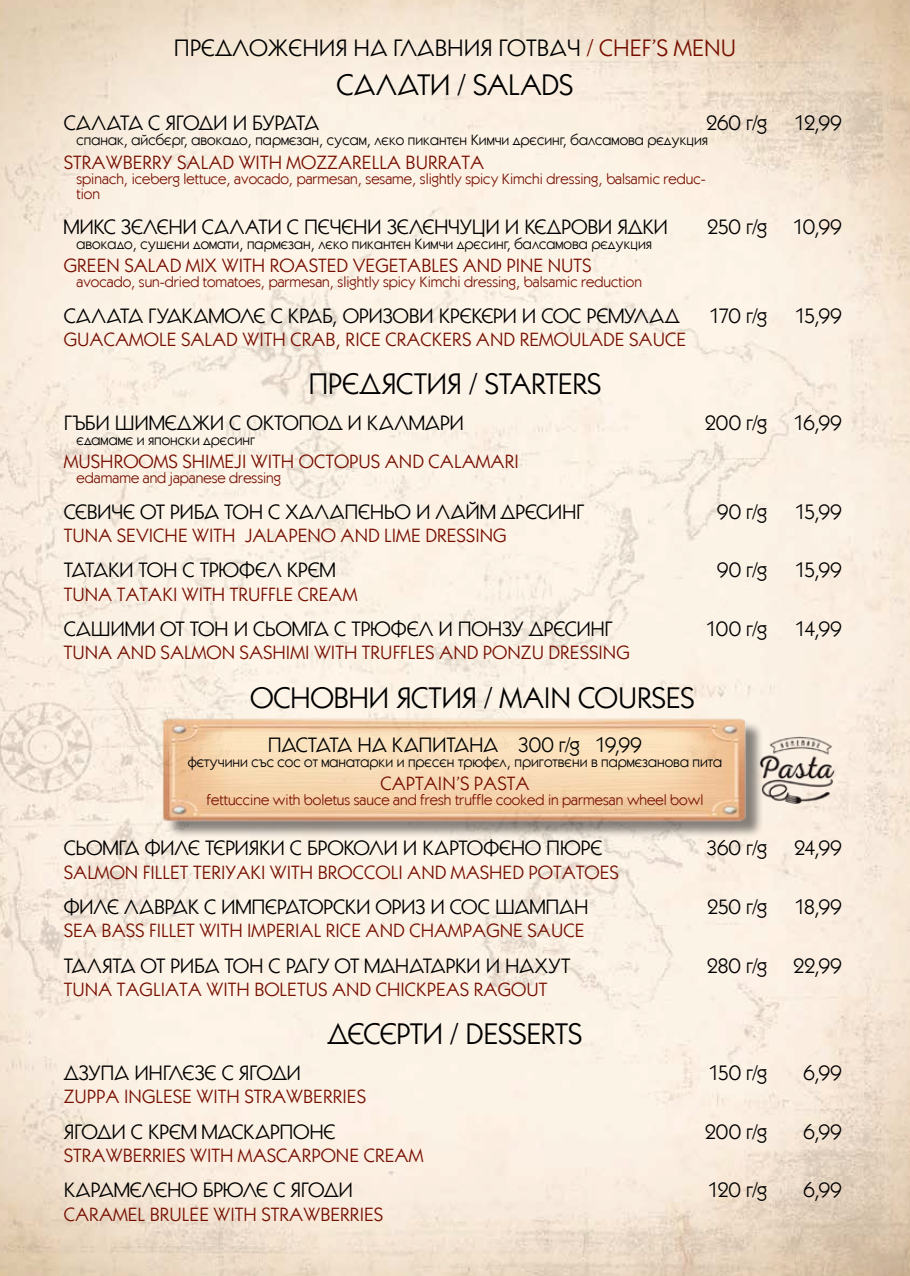
<style>
.page{position:relative;width:910px;height:1276px;background:#fff}
.page>*{position:absolute;margin:0;border:0;box-sizing:border-box;transform-origin:0 0}
.t1{font:30px "Azbuka 06";letter-spacing:-.02em;color:#000}
.t2{font:24px "Azbuka 06";color:#000}
.t3{font:21px "Azbuka 06";letter-spacing:-.02em;color:#000}
.t4{font:21px "Azbuka 06";letter-spacing:-.045em;color:#000}
.t5{font:19.35px "Azbuka 06";color:#770f00}
.t6{font:15px/15px "Azbuka 06";color:#770f00}
.t7{font:15px "Azbuka 06";color:#000}
.s1{color:#770f00}
</style>
<div class="page">
<img style="left:0;top:0;width:910px;height:1276px">
<div style="left:165px;top:721px;width:599px;height:117px;background:#000;opacity:.75"></div>
<img style="left:154px;top:716px;width:601px;height:107px">
<img style="left:749px;top:721px;width:97px;height:97px">
<p class="t2" style="left:174px;top:35px;width:564px">ПРЕДЛОЖЕНИЯ НА ГЛАВНИЯ ГОТВАЧ <span class="s1">/ CHEF’S MENU</span></p>
<h1 class="t1" style="left:337px;top:68px;width:238px">САЛАТИ / SALADS</h1>
<p class="t4" style="left:64px;top:111px;width:257px">САЛАТА С ЯГОДИ И БУРАТА</p>
<p class="t3" style="left:706px;top:111px;width:63px">260 г/g</p>
<p class="t3" style="left:794px;top:111px;width:50px">12,99</p>
<p class="t7" style="left:77px;top:132px;width:633px">спанак, айсберг, авокадо, пармезан, сусам, леко пикантен Кимчи дресинг, балсамова редукция</p>
<p class="t5" style="left:64px;top:151px;width:422px">STRAWBERRY SALAD WITH MOZZARELLA BURRATA</p>
<p class="t6" style="left:77px;top:171px;width:631px">spinach, iceberg lettuce, avocado, parmesan, sesame, slightly spicy Kimchi dressing, balsamic reduc&shy;tion</p>
<p class="t3" style="left:64px;top:215px;width:606px">МИКС ЗЕЛЕНИ САЛAТИ С ПЕЧЕНИ ЗЕЛЕНЧУЦИ И КЕДРОВИ ЯДКИ</p>
<p class="t3" style="left:707px;top:215px;width:136px">250 г/g 10,99</p>
<p class="t7" style="left:77px;top:236px;width:577px">авокадо, сушени домати, пармезан, леко пикантен Кимчи дресинг, балсамова редукция</p>
<p class="t5" style="left:64px;top:255px;width:529px">GREEN SALAD MIX WITH ROASTED VEGETABLES AND PINE NUTS</p>
<p class="t6" style="left:77px;top:274px;width:567px">avocado, sun-dried tomatoes, parmesan, slightly spicy Kimchi dressing, balsamic reduction</p>
<p class="t3" style="left:64px;top:304px;width:617px">САЛАТА ГУАКАМОЛЕ С КРАБ, ОРИЗОВИ КРЕКЕРИ И СОС РЕМУЛАД</p>
<p class="t3" style="left:709px;top:304px;width:60px">170 г/g</p>
<p class="t3" style="left:794px;top:304px;width:49px">15,99</p>
<p class="t5" style="left:64px;top:329px;width:624px">GUACAMOLE SALAD WITH CRAB, RICE CRACKERS AND REMOULADE SAUCE</p>
<h1 class="t1" style="left:309px;top:367px;width:294px">ПРЕДЯСТИЯ / STARTERS</h1>
<p class="t3" style="left:64px;top:411px;width:402px">ГЪБИ ШИМЕДЖИ С ОКТОПОД И КАЛМАРИ</p>
<p class="t3" style="left:705px;top:411px;width:139px">200 г/g 16,99</p>
<p class="t7" style="left:77px;top:431px;width:180px">едамаме и японски дресинг</p>
<p class="t5" style="left:64px;top:451px;width:456px">MUSHROOMS SHIMEJI WITH OCTOPUS AND CALAMARI</p>
<p class="t6" style="left:77px;top:470px;width:206px">edamame and japanese dressing</p>
<p class="t3" style="left:64px;top:500px;width:522px">СЕВИЧЕ ОТ РИБА ТОН С ХАЛАПЕНЬО И ЛАЙМ ДРЕСИНГ</p>
<p class="t3" style="left:717px;top:500px;width:52px">90 г/g</p>
<p class="t3" style="left:794px;top:500px;width:49px">15,99</p>
<p class="t5" style="left:64px;top:524px;width:444px">TUNA SEVICHE WITH JALAPENO AND LIME DRESSING</p>
<p class="t3" style="left:64px;top:558px;width:273px">ТАТАКИ ТОН С ТРЮФЕЛ КРЕМ</p>
<p class="t3" style="left:717px;top:558px;width:52px">90 г/g</p>
<p class="t3" style="left:794px;top:558px;width:49px">15,99</p>
<p class="t5" style="left:64px;top:583px;width:295px">TUNA TATAKI WITH TRUFFLE CREAM</p>
<p class="t3" style="left:64px;top:617px;width:551px">САШИМИ ОТ ТОН И СЬОМГА С ТРЮФЕЛ И ПОНЗУ ДРЕСИНГ</p>
<p class="t3" style="left:705px;top:617px;width:63px">100 г/g</p>
<p class="t3" style="left:794px;top:617px;width:49px">14,99</p>
<p class="t5" style="left:64px;top:642px;width:567px">TUNA AND SALMON SASHIMI WITH TRUFFLES AND PONZU DRESSING</p>
<h1 class="t1" style="left:250px;top:680px;width:446px">ОСНОВНИ ЯСТИЯ / MAIN COURSES</h1>
<p class="t3" style="left:268px;top:733px;width:376px">ПАСТАТА НА КАПИТАНА 300 г/g 19,99</p>
<p class="t7" style="left:188px;top:753px;width:536px">фетучини със сос от манатарки и пресен трюфел, приготвени в пармезанова пита</p>
<p class="t5" style="left:380px;top:772px;width:151px">CAPTAIN’S PASTA</p>
<p class="t6" style="left:207px;top:792px;width:498px">fettuccine with boletus sauce and fresh truffle cooked in parmesan wheel bowl</p>
<p class="t3" style="left:64px;top:836px;width:541px">СЬОМГА ФИЛЕ ТЕРИЯКИ С БРОКОЛИ И КАРТОФЕНО ПЮРЕ</p>
<p class="t3" style="left:706px;top:836px;width:62px">360 г/g</p>
<p class="t3" style="left:794px;top:836px;width:49px">24,99</p>
<p class="t5" style="left:64px;top:861px;width:557px">SALMON FILLET TERIYAKI WITH BROCCOLI AND MASHED POTATOES</p>
<p class="t3" style="left:64px;top:895px;width:526px">ФИЛЕ ЛАВРАК С ИМПЕРАТОРСКИ ОРИЗ И СОС ШАМПАН</p>
<p class="t3" style="left:707px;top:895px;width:62px">250 г/g</p>
<p class="t3" style="left:794px;top:895px;width:49px">18,99</p>
<p class="t5" style="left:64px;top:920px;width:522px">SEA BASS FILLET WITH IMPERIAL RICE AND CHAMPAGNE SAUCE</p>
<p class="t3" style="left:64px;top:954px;width:508px">ТАЛЯТА ОТ РИБА ТОН С РАГУ ОТ МАНАТАРКИ И НАХУТ</p>
<p class="t3" style="left:707px;top:954px;width:137px">280 г/g 22,99</p>
<p class="t5" style="left:64px;top:978px;width:485px">TUNA TAGLIATA WITH BOLETUS AND CHICKPEAS RAGOUT</p>
<h1 class="t1" style="left:328px;top:1017px;width:256px">ДЕСЕРТИ / DESSERTS</h1>
<p class="t3" style="left:64px;top:1061px;width:239px">ДЗУПА ИНГЛЕЗЕ С ЯГОДИ</p>
<p class="t3" style="left:708px;top:1061px;width:61px">150 г/g</p>
<p class="t3" style="left:803px;top:1061px;width:40px">6,99</p>
<p class="t5" style="left:64px;top:1085px;width:304px">ZUPPA INGLESE WITH STRAWBERRIES</p>
<p class="t3" style="left:64px;top:1119px;width:273px">ЯГОДИ С КРЕМ МАСКАРПОНЕ</p>
<p class="t3" style="left:705px;top:1119px;width:64px">200 г/g</p>
<p class="t3" style="left:803px;top:1119px;width:40px">6,99</p>
<p class="t5" style="left:64px;top:1144px;width:361px">STRAWBERRIES WITH MASCARPONE CREAM</p>
<p class="t3" style="left:64px;top:1178px;width:291px">КАРАМЕЛЕНО БРЮЛЕ С ЯГОДИ</p>
<p class="t3" style="left:707px;top:1178px;width:61px">120 г/g</p>
<p class="t3" style="left:803px;top:1178px;width:40px">6,99</p>
<p class="t5" style="left:64px;top:1203px;width:321px">CARAMEL BRULEE WITH STRAWBERRIES</p>
</div>
